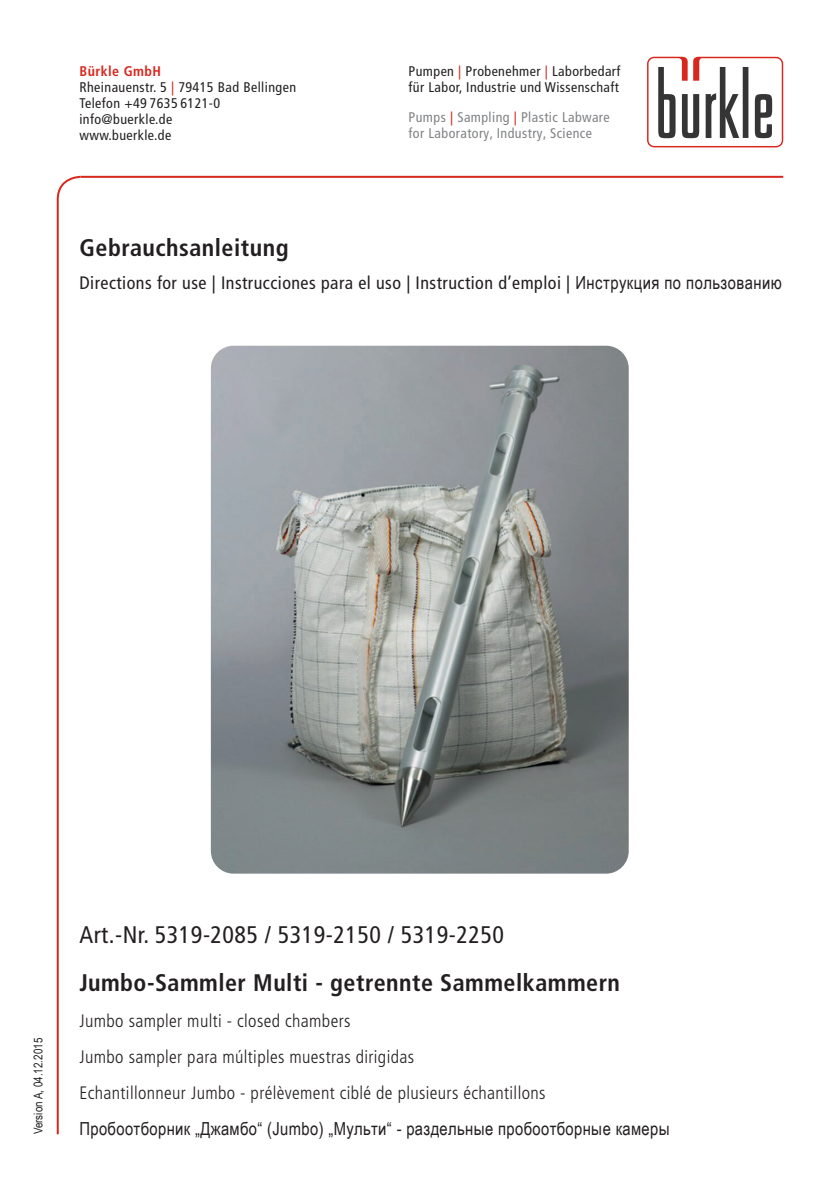
<style>
.page{position:relative;width:840px;height:1191px;background:#fff}
.page>*{position:absolute;margin:0;border:0;box-sizing:border-box;transform-origin:0 0}
.t1{font:700 condensed 24px "Frutiger LT Pro";letter-spacing:.02em;color:#231f20}
.t2{font:condensed 24px "Frutiger LT Pro";letter-spacing:.02em;color:#231f20}
.t3{font:300 condensed 18px/36px "Frutiger LT Pro";letter-spacing:.02em;color:#231f20}
.t4{font:condensed 18px "Frutiger LT Pro";letter-spacing:.025em;color:#231f20}
.t5{font:18px "Arial Narrow";letter-spacing:.02em;color:#231f20}
.t6{font:condensed 14px/16px "Frutiger LT Pro";letter-spacing:.03em;color:#231f20}
.t7{font:condensed 14px/16px "Frutiger LT Pro";letter-spacing:.03em;color:#808285}
.t8{font:12px "Arial Narrow";color:#231f20}
.s1{font-weight:700;color:#d8281e}
.s2{color:#d8281e}
.s3{font-family:"Arial Narrow";font-stretch:normal}
</style>
<div class="page">
<svg style="left:56px;top:175px;width:26px;height:960px"></svg>
<hr style="left:80px;top:176px;width:702px;height:2px;background:#d8281e">
<svg style="left:647px;top:57px;width:135px;height:90px"></svg>
<img style="left:211px;top:346px;width:417px;height:527px">
<p class="t6" style="left:79px;top:64px;width:218px"><span class="s1">Bürkle GmbH<br></span>Rheinauenstr. 5 <span class="s2">|</span> 79415 Bad Bellingen<br>Telefon +49 7635 6121-0 info@buerkle.de<br>www.buerkle.de</p>
<p class="t6" style="left:408px;top:64px;width:213px">Pumpen <span class="s2">|</span> Probenehmer <span class="s2">|</span> Laborbedarf für Labor, Industrie und Wissenschaft</p>
<p class="t7" style="left:408px;top:109px;width:202px">Pumps <span class="s2">|</span> Sampling <span class="s2">|</span> Plastic Labware for Laboratory, Industry, Science</p>
<h1 class="t1" style="left:79px;top:234px;width:210px">Gebrauchsanleitung</h1>
<p class="t4" style="left:79px;top:272px;width:703px">Directions for use | Instrucciones para el uso | Instruction d’emploi | <span class="s3">Инструкция по пользованию</span></p>
<p class="t8" style="left:29px;top:1134px;width:98px;rotate:-90deg">Version A, 04.12.2015</p>
<h1 class="t2" style="left:79px;top:920px;width:426px">Art.-Nr. 5319-2085 / 5319-2150 / 5319-2250</h1>
<h1 class="t1" style="left:79px;top:968px;width:542px">Jumbo-Sammler Multi - getrennte Sammelkammern</h1>
<p class="t3" style="left:79px;top:1002px;width:467px">Jumbo sampler multi - closed chambers<br>Jumbo sampler para múltiples muestras dirigidas<br>Echantillonneur Jumbo - prélèvement ciblé de plusieurs échantillons</p>
<p class="t5" style="left:79px;top:1115px;width:591px">Пробоотборник „Джамбо“ (Jumbo) „Мульти“ - раздельные пробоотборные камеры</p>
</div>
